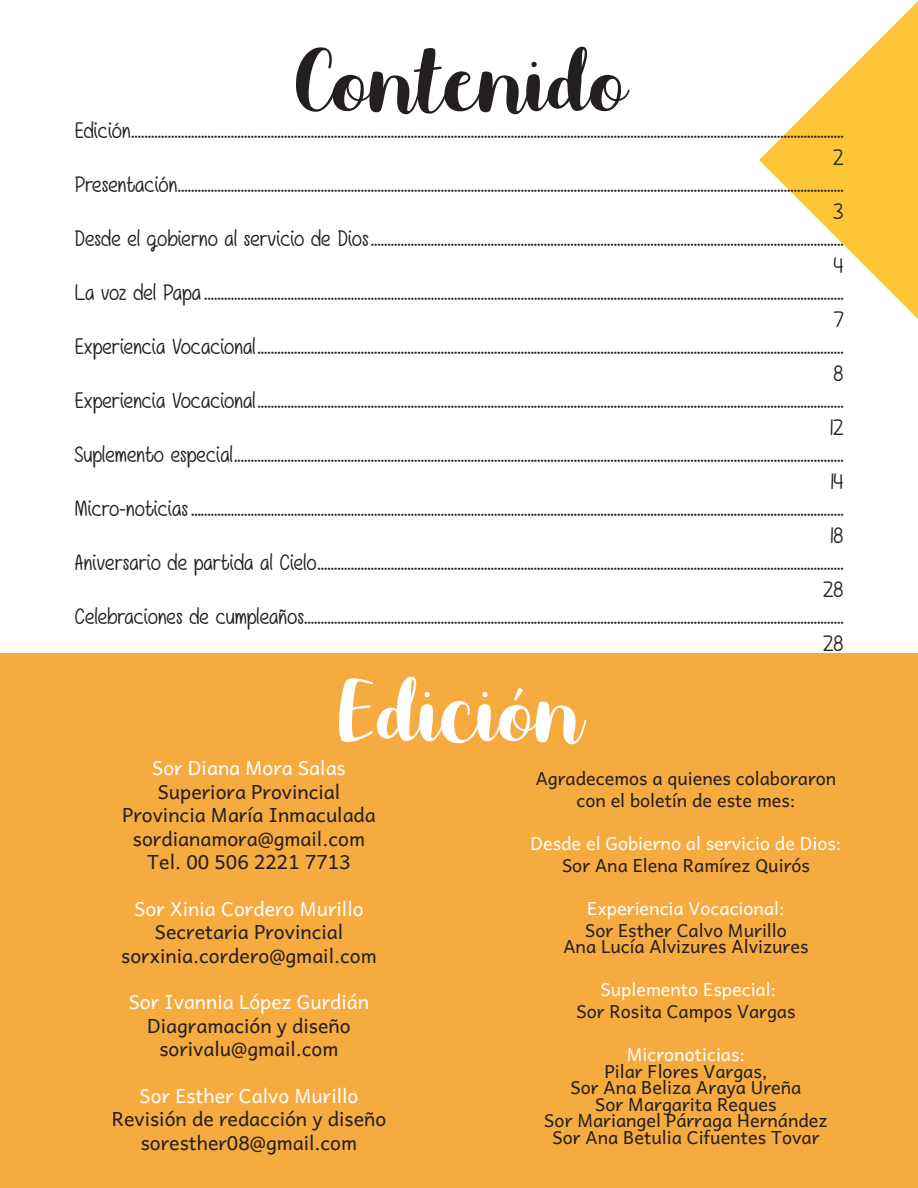
<style>
.page{position:relative;width:918px;height:1188px;background:#fff}
.page>*{position:absolute;margin:0;border:0;box-sizing:border-box;transform-origin:0 0}
.t1{font:108px "Moonbright Demo";color:#231f20}
.Títulos{font:108px "Moonbright Demo";color:#fff}
.t2{font:22.5px/27px "Girls Have Many Secrets";color:#231f20;text-align:right}
.t3{font:19.5px "Andika Basic";color:#231f20}
.t4{font:19.5px "Andika Basic";color:#fff}
.t5{font:18px "Andika Basic";color:#231f20}
.t6{font:18px "Andika Basic";color:#fff}
</style>
<div class="page">
<svg style="left:759px;top:1px;width:159px;height:318px"></svg>
<div style="left:0;top:654px;width:918px;height:534px;background:#f5ab3f"></div>
<p class="t1" style="left:294px;top:30px;width:332px">Contenido</p>
<p class="t2" style="left:74px;top:117px;width:771px">Edición......................................................................................................................................................................................................................<br>2</p>
<p class="t2" style="left:74px;top:171px;width:771px">Presentación........................................................................................................................................................................................................<br>3</p>
<p class="t2" style="left:74px;top:225px;width:771px">Desde el gobierno al servicio de Dios..............................................................................................................................................<br>4</p>
<p class="t2" style="left:74px;top:279px;width:771px">La voz del Papa ................................................................................................................................................................................................<br>7</p>
<p class="t2" style="left:74px;top:333px;width:771px">Experiencia Vocacional................................................................................................................................................................................<br>8</p>
<p class="t2" style="left:74px;top:387px;width:771px">Experiencia Vocacional................................................................................................................................................................................<br>12</p>
<p class="t2" style="left:74px;top:441px;width:771px">Suplemento especial.......................................................................................................................................................................................<br>14</p>
<p class="t2" style="left:74px;top:495px;width:771px">Micro-noticias....................................................................................................................................................................................................<br>18</p>
<p class="t2" style="left:74px;top:549px;width:771px">Aniversario de partida al Cielo..............................................................................................................................................................<br>28</p>
<p class="t2" style="left:74px;top:603px;width:771px">Celebraciones de cumpleaños..................................................................................................................................................................<br>28</p>
<p class="Títulos" style="left:337px;top:660px;width:246px">Edición</p>
<p class="t4" style="left:152px;top:751px;width:195px">Sor Diana Mora Salas</p>
<p class="t3" style="left:158px;top:774px;width:184px">Superiora Provincial</p>
<p class="t3" style="left:122px;top:797px;width:255px">Provincia María Inmaculada</p>
<p class="t3" style="left:133px;top:821px;width:234px">sordianamora@gmail.com</p>
<p class="t3" style="left:147px;top:844px;width:205px">Tel. 00 506 2221 7713</p>
<p class="t4" style="left:134px;top:891px;width:231px">Sor Xinia Cordero Murillo</p>
<p class="t3" style="left:155px;top:914px;width:190px">Secretaria Provincial</p>
<p class="t3" style="left:121px;top:938px;width:257px">sorxinia.cordero@gmail.com</p>
<p class="t4" style="left:129px;top:985px;width:242px">Sor Ivannia López Gurdián</p>
<p class="t3" style="left:147px;top:1008px;width:205px">Diagramación y diseño</p>
<p class="t3" style="left:159px;top:1031px;width:181px">sorivalu@gmail.com</p>
<p class="t4" style="left:140px;top:1078px;width:220px">Sor Esther Calvo Murillo</p>
<p class="t3" style="left:112px;top:1102px;width:276px">Revisión de redacción y diseño</p>
<p class="t3" style="left:141px;top:1125px;width:218px">soresther08@gmail.com</p>
<p class="t5" style="left:536px;top:762px;width:302px">Agradecemos a quienes colaboraron</p>
<p class="t5" style="left:576px;top:784px;width:221px">con el boletín de este mes:</p>
<p class="t6" style="left:530px;top:827px;width:313px">Desde el Gobierno al servicio de Dios:</p>
<p class="t5" style="left:562px;top:849px;width:250px">Sor Ana Elena Ramírez Quirós</p>
<p class="t6" style="left:587px;top:892px;width:199px">Experiencia Vocacional:</p>
<p class="t5" style="left:585px;top:913px;width:203px">Sor Esther Calvo Murillo</p>
<p class="t5" style="left:563px;top:930px;width:247px">Ana Lucía Alvizures Alvizures</p>
<p class="t6" style="left:600px;top:973px;width:177px">Suplemento Especial:</p>
<p class="t5" style="left:576px;top:995px;width:221px">Sor Rosita Campos Vargas</p>
<p class="t6" style="left:627px;top:1038px;width:120px">Micronoticias:</p>
<p class="t5" style="left:604px;top:1054px;width:165px">Pilar Flores Vargas,</p>
<p class="t5" style="left:571px;top:1071px;width:232px">Sor Ana Beliza Araya Ureña</p>
<p class="t5" style="left:595px;top:1087px;width:183px">Sor Margarita Reques</p>
<p class="t5" style="left:544px;top:1104px;width:285px">Sor Mariangel Párraga Hernández</p>
<p class="t5" style="left:553px;top:1120px;width:268px">Sor Ana Betulia Cifuentes Tovar</p>
</div>
